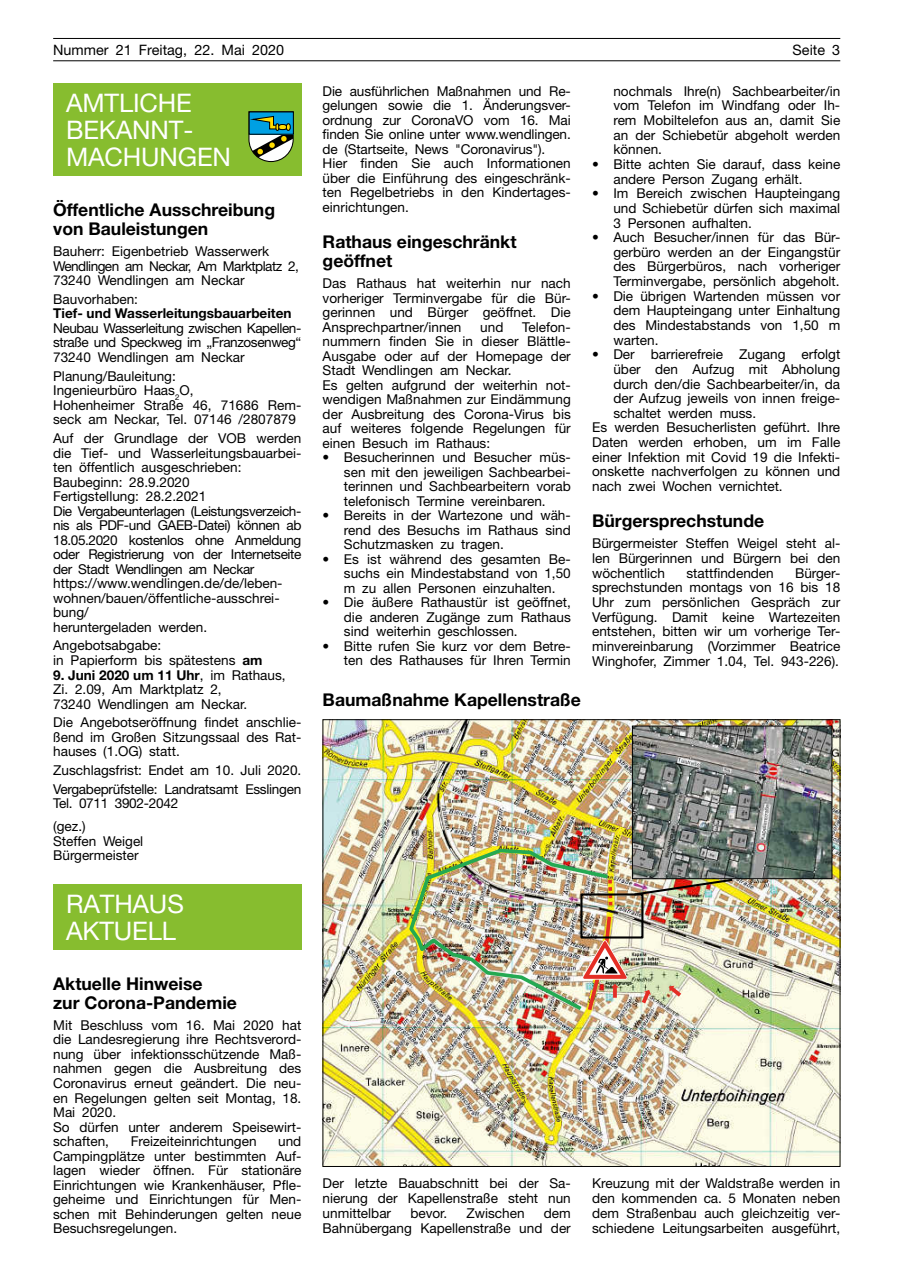
<style>
.page{position:relative;width:902px;height:1280px;background:#fff}
.page>*{position:absolute;margin:0;border:0;box-sizing:border-box;transform-origin:0 0}
.t1{font:25.65px/27.2px "Helvetica Neue";letter-spacing:-.005em;color:#fff}
.t2{font:700 17.55px/19.4px "Helvetica Neue";color:#000}
.t3{font:14.4px "Helvetica Neue";color:#000}
.t4{font:13.65px/14.5px "Helvetica Neue";color:#000;text-align:justify}
.t5{font:13.65px/18.8px "Helvetica Neue";letter-spacing:-.02em;color:#000}
.t6{font:700 13.65px "Helvetica Neue";color:#000}
.s1{font-weight:700}
</style>
<div class="page">
<hr style="left:53px;top:38px;width:787px;height:1px;background:#000">
<hr style="left:53px;top:61px;width:787px;height:1px;background:#000">
<div style="left:53px;top:84px;width:248px;height:92px;background:#87bd2f"></div>
<svg style="left:248px;top:111px;width:46px;height:51px;background:#629589"></svg>
<div style="left:53px;top:885px;width:248px;height:65px;background:#87bd2f"></div>
<img style="left:324px;top:721px;width:514px;height:444px">
<img style="left:634px;top:728px;width:196px;height:149px">
<div style="left:632px;top:726px;width:200px;height:153px;border:1px solid #000"></div>
<img style="left:407px;top:847px;width:327px;height:167px">
<p class="t3" style="left:53px;top:41px;width:232px">Nummer 21 Freitag, 22. Mai 2020</p>
<p class="t3" style="left:792px;top:41px;width:49px">Seite 3</p>
<h1 class="t1" style="left:66px;top:89px;width:166px">AMTLICHE<br>BEKANNT-<br>MACHUNGEN</h1>
<p class="t2" style="left:53px;top:199px;width:223px">Öffentliche Ausschreibung von Bauleistungen</p>
<p class="t4" style="left:53px;top:244px;width:247px;text-align:left">Bauherr: Eigenbetrieb Wasserwerk<br>Wendlingen am Neckar, Am Marktplatz 2,<br>73240 Wendlingen am Neckar</p>
<p class="t4" style="left:53px;top:291px;width:86px">Bauvorhaben:</p>
<p class="t6" style="left:53px;top:305px;width:240px">Tief- und Wasserleitungsbauarbeiten</p>
<p class="t4" style="left:53px;top:320px;width:250px">Neubau Wasserleitung zwischen Kapellen&shy;straße und Speckweg im „Franzosenweg“ 73240 Wendlingen am Neckar</p>
<p class="t4" style="left:53px;top:368px;width:250px;text-align:left">Planung/Bauleitung:<br>Ingenieurbüro Haas<sub>2</sub>O,<br>Hohenheimer Straße 46, 71686 Rem&shy;seck am Neckar, Tel. 07146 /2807879</p>
<p class="t4" style="left:53px;top:431px;width:250px;text-align:left">Auf der Grundlage der VOB werden die Tief- und Wasserleitungsbauarbei&shy;ten öffentlich ausgeschrieben:<br>Baubeginn: 28.9.2020<br>Fertigstellung: 28.2.2021<br>Die Vergabeunterlagen (Leistungsverzeich&shy;nis als PDF-und GAEB-Datei) können ab 18.05.2020 kostenlos ohne Anmeldung oder Registrierung von der Internetseite der Stadt Wendlingen am Neckar https://www.wendlingen.de/de/leben&shy;wohnen/bauen/öffentliche-ausschrei&shy;bung/<br>heruntergeladen werden.</p>
<p class="t4" style="left:53px;top:638px;width:211px">Angebotsabgabe:<br>in Papierform bis spätestens <span class="s1">am</span></p>
<p class="t4" style="left:53px;top:667px;width:234px;text-align:left"><span class="s1">9. Juni 2020 um 11 Uhr</span>, im Rathaus,<br>Zi. 2.09, Am Marktplatz 2,<br>73240 Wendlingen am Neckar.</p>
<p class="t4" style="left:53px;top:715px;width:250px">Die Angebotseröffnung findet anschlie&shy;ßend im Großen Sitzungssaal des Rat&shy;hauses (1.OG) statt.</p>
<p class="t5" style="left:53px;top:761px;width:250px">Zuschlagsfrist: Endet am 10. Juli 2020.<br>Vergabeprüfstelle: Landratsamt Esslingen</p>
<p class="t5" style="left:53px;top:792px;width:127px;line-height:23px">Tel. 0711 3902-2042 (gez.)</p>
<p class="t4" style="left:53px;top:834px;width:92px">Steffen Weigel<br>Bürgermeister</p>
<h1 class="t1" style="left:66px;top:890px;width:119px">RATHAUS<br>AKTUELL</h1>
<p class="t2" style="left:53px;top:973px;width:185px">Aktuelle Hinweise<br>zur Corona-Pandemie</p>
<p class="t4" style="left:53px;top:1017px;width:250px;text-align:left">Mit Beschluss vom 16. Mai 2020 hat die Landesregierung ihre Rechtsverord&shy;nung über infektionsschützende Maß&shy;nahmen gegen die Ausbreitung des<br>Coronavirus erneut geändert. Die neu&shy;en Regelungen gelten seit Montag, 18.<br>Mai 2020.<br>So dürfen unter anderem Speisewirt&shy;schaften,</p>
<p class="t4" style="left:613px;top:83px;width:228px">nochmals Ihre(n) Sachbearbeiter/in vom Telefon im Windfang oder Ih&shy;rem Mobiltelefon aus an, damit Sie an der Schiebetür abgeholt werden können.</p>
<p class="t4" style="left:613px;top:157px;width:228px;text-indent:-21px">• Bitte achten Sie darauf, dass keine andere Person Zugang erhält.</p>
<p class="t4" style="left:613px;top:186px;width:228px;text-indent:-21px">• Im Bereich zwischen Haupteingang und Schiebetür dürfen sich maximal 3 Personen aufhalten.</p>
<p class="t4" style="left:613px;top:230px;width:228px;text-indent:-21px">• Auch Besucher/innen für das Bür&shy;gerbüro werden an der Eingangstür des Bürgerbüros, nach vorheriger Terminvergabe, persönlich abgeholt.</p>
<p class="t4" style="left:613px;top:288px;width:228px;text-indent:-21px">• Die übrigen Wartenden müssen vor dem Haupteingang unter Einhaltung des Mindestabstands von 1,50 m warten.</p>
<p class="t4" style="left:592px;top:347px;width:250px">• Der barrierefreie Zugang erfolgt</p>
<p class="t4" style="left:613px;top:362px;width:228px">über den Aufzug mit Abholung</p>
<p class="t4" style="left:613px;top:376px;width:228px">durch den/die Sachbearbeiter/in, da</p>
<p class="t4" style="left:613px;top:391px;width:228px">der Aufzug jeweils von innen freige-</p>
<p class="t4" style="left:613px;top:405px;width:144px">schaltet werden muss.</p>
<p class="t4" style="left:592px;top:420px;width:250px">Es werden Besucherlisten geführt. Ihre</p>
<p class="t4" style="left:592px;top:435px;width:250px">Daten werden erhoben, um im Falle</p>
<p class="t4" style="left:592px;top:449px;width:250px">einer Infektion mit Covid 19 die Infekti-</p>
<p class="t4" style="left:592px;top:464px;width:250px">onskette nachverfolgen zu können und</p>
<p class="t4" style="left:592px;top:479px;width:192px">nach zwei Wochen vernichtet.</p>
<p class="t2" style="left:592px;top:511px;width:174px">Bürgersprechstunde</p>
<p class="t4" style="left:592px;top:536px;width:250px">Bürgermeister Steffen Weigel steht al&shy;len Bürgerinnen und Bürgern bei den wöchentlich</p>
<p class="t4" style="left:322px;top:83px;width:250px;text-align:left">Die ausführlichen Maßnahmen und Re&shy;gelungen sowie die 1. Änderungsver&shy;ordnung zur CoronaVO vom 16. Mai finden Sie online unter www.wendlingen. de (Startseite, News "Coronavirus").<br>Hier finden Sie auch Informationen über die Einführung des eingeschränk&shy;ten Regelbetriebs in den Kindertages&shy;einrichtungen.</p>
<p class="t2" style="left:322px;top:232px;width:195px">Rathaus eingeschränkt geöffnet</p>
<p class="t4" style="left:322px;top:276px;width:250px">Das Rathaus hat weiterhin nur nach vorheriger Terminvergabe für die Bür&shy;gerinnen und Bürger geöffnet. Die Ansprechpartner/innen</p>
<p class="t4" style="left:322px;top:319px;width:250px;text-align:left;text-indent:199px">Telefon&shy;nummern finden Sie in dieser Blättle-<br>Ausgabe oder auf der Homepage der<br>Stadt Wendlingen am Neckar.<br>Es gelten aufgrund der weiterhin not&shy;wendigen Maßnahmen zur Eindämmung der Ausbreitung des Corona-Virus bis auf weiteres folgende Regelungen für einen Besuch im Rathaus:</p>
<p class="t4" style="left:344px;top:450px;width:228px;text-indent:-21px">• Besucherinnen und Besucher müs&shy;sen mit den jeweiligen Sachbearbei&shy;terinnen und Sachbearbeitern vorab telefonisch Termine vereinbaren.</p>
<p class="t4" style="left:344px;top:508px;width:228px;text-indent:-21px">• Bereits in der Wartezone und wäh&shy;rend des Besuchs im Rathaus sind Schutzmasken zu tragen.</p>
<p class="t4" style="left:344px;top:552px;width:228px;text-indent:-21px">• Es ist während des gesamten Be&shy;suchs ein Mindestabstand von 1,50 m zu allen Personen einzuhalten.</p>
<p class="t4" style="left:344px;top:595px;width:228px;text-indent:-21px">• Die äußere Rathaustür ist geöffnet, die anderen Zugänge zum Rathaus sind weiterhin geschlossen.</p>
<p class="t4" style="left:322px;top:639px;width:250px;text-align:right">• Bitte rufen Sie kurz vor dem Betre&shy;ten des Rathauses für Ihren Termin</p>
<p class="t2" style="left:322px;top:690px;width:260px">Baumaßnahme Kapellenstraße</p>
<p class="t4" style="left:480px;top:319px;width:25px">und</p>
<p class="t4" style="left:686px;top:565px;width:89px">stattfindenden</p>
<p class="t4" style="left:592px;top:565px;width:250px;text-indent:203px">Bürger&shy;sprechstunden montags von 16 bis 18<br>Uhr zum persönlichen Gespräch zur Verfügung. Damit keine Wartezeiten entstehen, bitten wir um vorherige Ter&shy;minvereinbarung (Vorzimmer Beatrice Winghofer, Zimmer 1.04, Tel. 943-226).</p>
<p class="t4" style="left:53px;top:1134px;width:250px;text-indent:225px">und Campingplätze unter bestimmten Auf&shy;lagen wieder öffnen. Für stationäre Einrichtungen wie Krankenhäuser, Pfle&shy;geheime und Einrichtungen für Men&shy;schen mit Behinderungen gelten neue Besuchsregelungen.</p>
<p class="t4" style="left:131px;top:1134px;width:127px">Freizeiteinrichtungen</p>
<p class="t4" style="left:592px;top:1175px;width:250px;line-height:15.1px">Kreuzung mit der Waldstraße werden in den kommenden ca. 5 Monaten neben dem Straßenbau auch gleichzeitig ver&shy;schiedene Leitungsarbeiten ausgeführt,</p>
<p class="t4" style="left:322px;top:1175px;width:250px;line-height:15.1px">Der letzte Bauabschnitt bei der Sa&shy;nierung der Kapellenstraße steht nun unmittelbar</p>
<p class="t4" style="left:322px;top:1205px;width:250px;line-height:15.1px;text-align:right">dem<br>Bahnübergang Kapellenstraße und der</p>
<p class="t4" style="left:410px;top:1206px;width:39px">bevor.</p>
<p class="t4" style="left:466px;top:1206px;width:60px">Zwischen</p>
</div>
